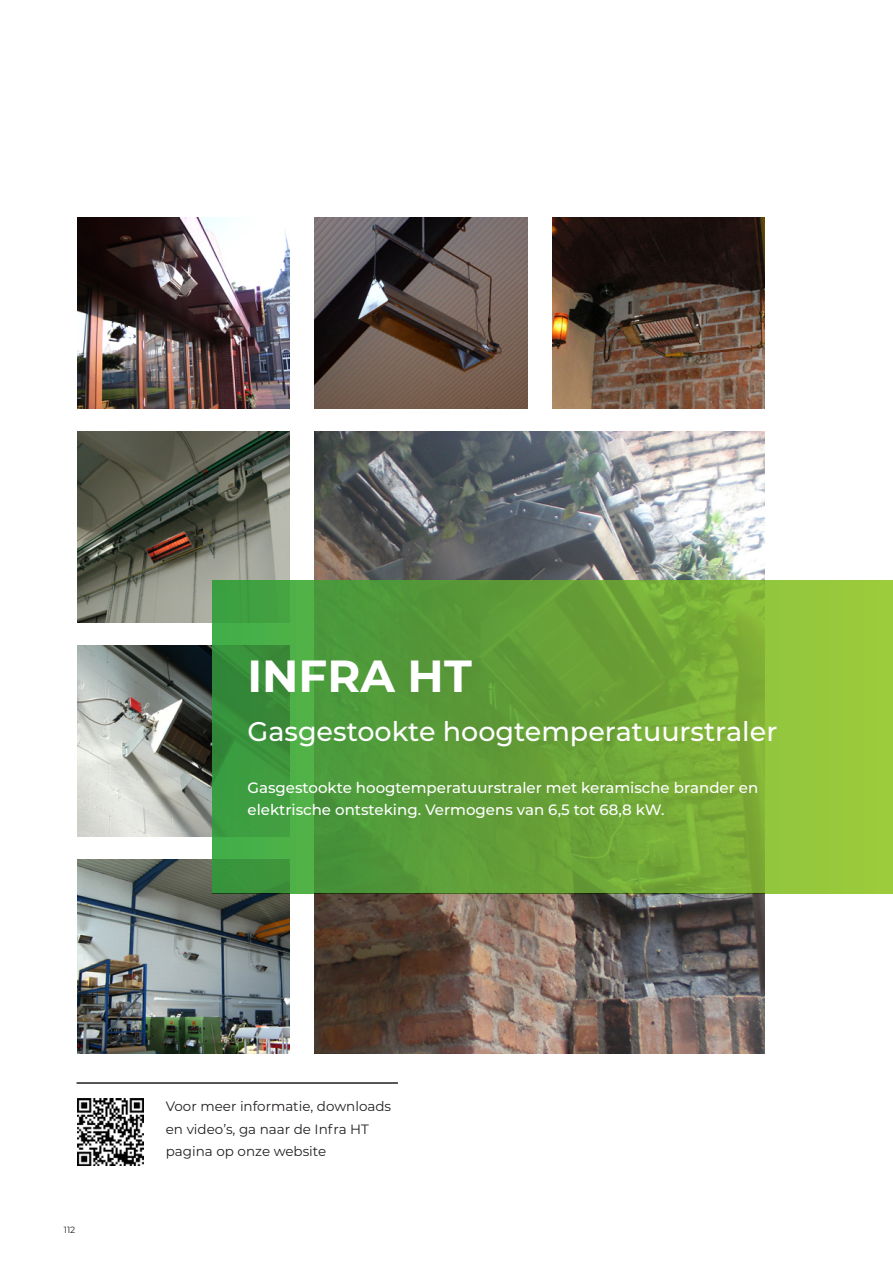
<style>
.page{position:relative;width:893px;height:1263px;background:#fff}
.page>*{position:absolute;margin:0;border:0;box-sizing:border-box;transform-origin:0 0}
.t1{font:700 45px "Montserrat";color:#fff}
.t2{font:500 27px "Montserrat";color:#fff}
.t3{font:500 15px/22.5px "Montserrat";color:#fff}
.t4{font:13.5px/22.5px "Montserrat";color:#231f20}
.t5{font:9px "Montserrat";color:#231f20}
</style>
<div class="page">
<img style="left:77px;top:218px;width:213px;height:191px">
<img style="left:552px;top:218px;width:213px;height:191px">
<img style="left:315px;top:218px;width:212px;height:191px">
<img style="left:77px;top:432px;width:213px;height:191px">
<img style="left:77px;top:646px;width:136px;height:191px">
<img style="left:77px;top:860px;width:213px;height:194px">
<img style="left:315px;top:432px;width:450px;height:622px">
<svg style="left:213px;top:580px;width:680px;height:313px;background:#69a83a"></svg>
<hr style="left:77px;top:1082px;width:321px;height:2px;background:#231f20">
<img style="left:77px;top:1099px;width:67px;height:66px">
<p class="t1" style="left:247px;top:644px;width:226px">INFRA HT</p>
<p class="t2" style="left:247px;top:712px;width:531px">Gasgestookte hoogtemperatuurstraler</p>
<p class="t3" style="left:247px;top:775px;width:512px">Gasgestookte hoogtemperatuurstraler met keramische brander en elektrische ontsteking. Vermogens van 6,5 tot 68,8 kW.</p>
<p class="t5" style="left:64px;top:1224px;width:13px">112</p>
<p class="t4" style="left:166px;top:1095px;width:227px">Voor meer informatie, downloads en video’s, ga naar de Infra HT pagina op onze website</p>
</div>
